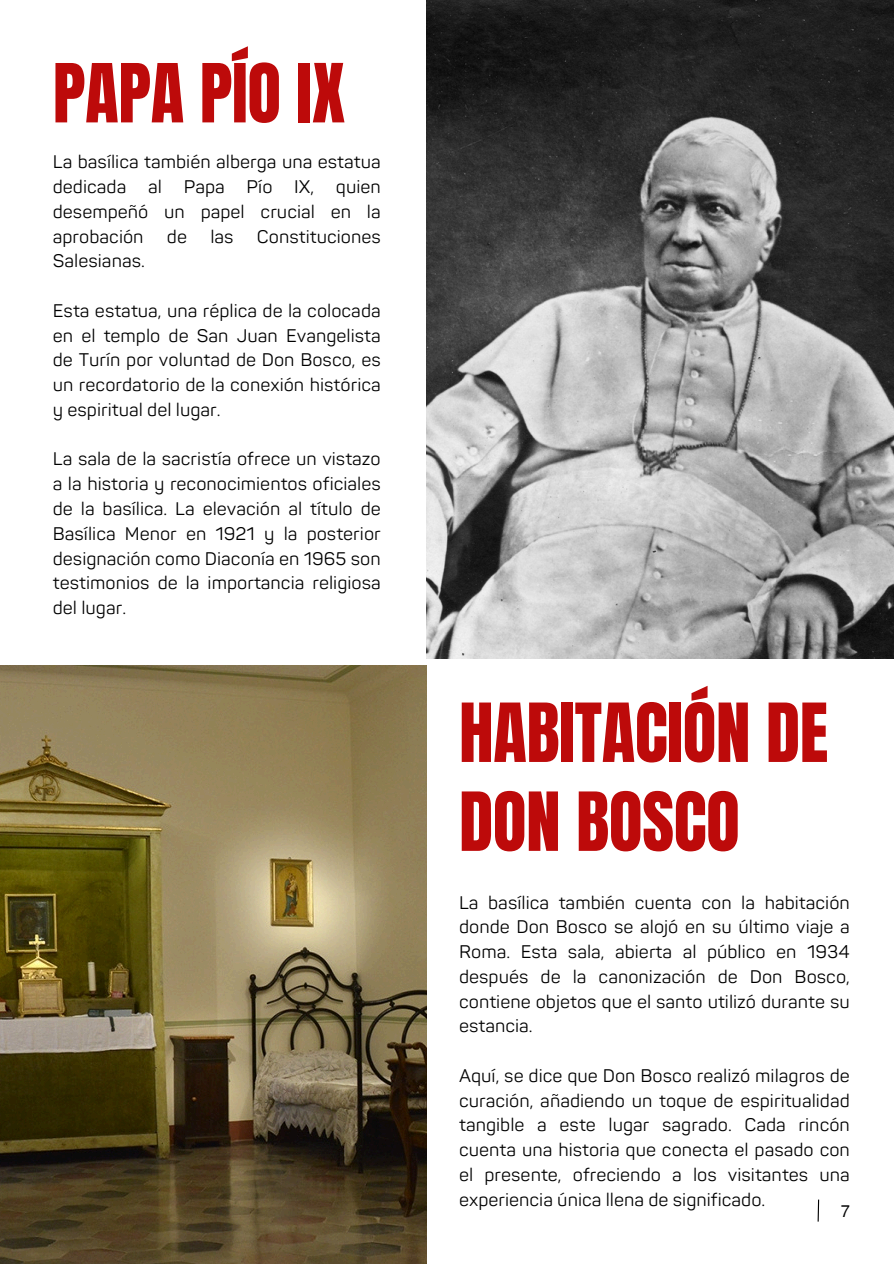
<style>
.page{position:relative;width:894px;height:1264px;background:#fff}
.page>*{position:absolute;margin:0;border:0;box-sizing:border-box;transform-origin:0 0}
.t1{font:69.15px/88.8px "Anton";letter-spacing:-.005em;color:#bd0a0a}
.t2{font:18px/24.8px "Panton";color:#000;text-align:justify}
.t3{font:16.5px "Mukti";color:#000}
</style>
<div class="page">
<svg style="left:817px;top:1199px;width:2px;height:23px"></svg>
<img style="left:426px;top:0;width:467px;height:658px">
<img style="left:0;top:665px;width:426px;height:598px">
<p class="t1" style="left:53px;top:50px;width:294px">PAPA PÍO IX</p>
<p class="t2" style="left:53px;top:150px;width:329px">La basílica también alberga una estatua dedicada al Papa Pío IX, quien desempeñó un papel crucial en la aprobación</p>
<p class="t2" style="left:167px;top:224px;width:22px">de</p>
<p class="t2" style="left:210px;top:224px;width:25px">las</p>
<p class="t2" style="left:257px;top:224px;width:125px">Constituciones</p>
<p class="t2" style="left:53px;top:249px;width:94px">Salesianas.</p>
<h1 class="t2" style="left:53px;top:299px;width:329px">Esta estatua, una réplica de la colocada en el templo de San Juan Evangelista de Turín por voluntad de Don Bosco, es un recordatorio de la conexión histórica y espiritual del lugar.</h1>
<p class="t2" style="left:53px;top:447px;width:329px">La sala de la sacristía ofrece un vistazo a la historia y reconocimientos oficiales de la basílica. La elevación al título de Basílica Menor en 1921 y la posterior designación como Diaconía en 1965 son testimonios de la importancia religiosa del lugar.</p>
<p class="t1" style="left:459px;top:689px;width:370px">HABITACIÓN DE<br>DON BOSCO</p>
<p class="t2" style="left:459px;top:890px;width:392px">La basílica también cuenta con la habitación donde Don Bosco se alojó en su último viaje a Roma. Esta sala, abierta al público en 1934 después de la canonización de Don Bosco, contiene objetos que el santo utilizó durante su estancia.</p>
<p class="t2" style="left:459px;top:1063px;width:392px">Aquí, se dice que Don Bosco realizó milagros de curación, añadiendo un toque de espiritualidad tangible a este lugar sagrado. Cada rincón cuenta una historia que conecta el pasado con el presente, ofreciendo a los visitantes una experiencia única llena de significado.</p>
<p class="t3" style="left:840px;top:1199px;width:11px">7</p>
</div>
